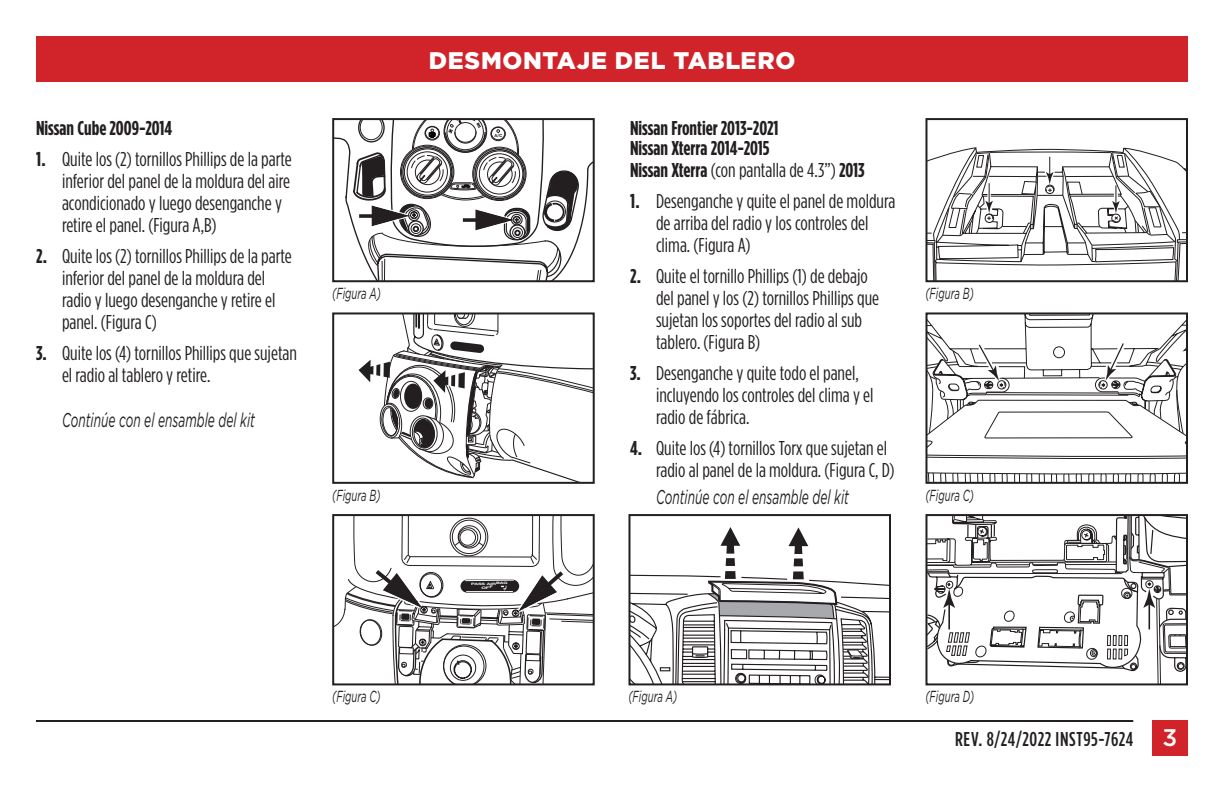
<style>
.page{position:relative;width:1224px;height:792px;background:#fff}
.page>*{position:absolute;margin:0;border:0;box-sizing:border-box;transform-origin:0 0}
.t1{font:900 24px "Gotham";letter-spacing:.03em;color:#fff}
.t2{font:20px/22px "Gotham Condensed";color:#231f20}
.t3{font:700 20px/20px "Gotham Condensed";color:#231f20}
.t4{font:italic 20px "Gotham";color:#231f20;scale:.6 1}
.t5{font:500 20px "Gotham Condensed";letter-spacing:.03em;color:#231f20}
.t6{font:italic 16px "Gotham";color:#231f20;scale:.6 1}
.t7{font:700 4.4px "Helvetica Neue";color:#231f20}
.t8{font:700 3.2px "Helvetica Neue";color:#fff;scale:1.74 1}
.s1{font-weight:700}
.s2{font-family:"Gotham";font-size:24px;color:#fff}
</style>
<div class="page">
<div style="left:36px;top:36px;width:1152px;height:45px;background:#d1232a"></div>
<hr style="left:36px;top:720px;width:1097px;height:2px;background:#231f20">
<div style="left:1152px;top:720px;width:36px;height:36px;background:#d1232a"></div>
<svg style="left:335px;top:121px;width:257px;height:158px"></svg>
<div style="left:332px;top:118px;width:263px;height:164px;border:2px solid #231f20"></div>
<svg style="left:928px;top:147px;width:257px;height:132px"></svg>
<div style="left:925px;top:118px;width:263px;height:164px;border:2px solid #231f20"></div>
<svg style="left:359px;top:315px;width:233px;height:166px"></svg>
<div style="left:332px;top:312px;width:263px;height:172px;border:2px solid #231f20"></div>
<svg style="left:928px;top:315px;width:257px;height:21px"></svg>
<svg style="left:928px;top:336px;width:257px;height:145px"></svg>
<div style="left:925px;top:312px;width:263px;height:172px;border:2px solid #231f20"></div>
<svg style="left:631px;top:527px;width:257px;height:155px"></svg>
<div style="left:628px;top:514px;width:263px;height:171px;border:2px solid #231f20"></div>
<svg style="left:928px;top:517px;width:257px;height:165px"></svg>
<div style="left:925px;top:514px;width:263px;height:171px;border:2px solid #231f20"></div>
<svg style="left:333px;top:515px;width:261px;height:169px"></svg>
<p class="t3" style="left:36px;top:117px;width:138px">Nissan Cube 2009-2014</p>
<p class="t2" style="left:62px;top:148px;width:231px;text-indent:-26px"><span class="s1">1.</span> Quite los (2) tornillos Phillips de la parte inferior del panel de la moldura del aire acondicionado y luego desenganche y retire el panel. (Figura A,B)</p>
<p class="t2" style="left:62px;top:245px;width:231px;text-indent:-26px"><span class="s1">2.</span> Quite los (2) tornillos Phillips de la parte inferior del panel de la moldura del radio y luego desenganche y retire el panel. (Figura C)</p>
<p class="t2" style="left:62px;top:342px;width:236px;text-indent:-26px"><span class="s1">3.</span> Quite los (4) tornillos Phillips que sujetan el radio al tablero y retire.</p>
<p class="t4" style="left:62px;top:409px;width:323px">Continúe con el ensamble del kit</p>
<p class="t1" style="left:429px;top:47px;width:368px">DESMONTAJE DEL TABLERO</p>
<p class="t3" style="left:630px;top:117px;width:150px">Nissan Frontier 2013-2021<br>Nissan Xterra 2014-2015</p>
<p class="t2" style="left:630px;top:159px;width:236px"><span class="s1">Nissan Xterra</span> (con pantalla de 4.3”) <span class="s1">2013</span></p>
<p class="t2" style="left:656px;top:190px;width:241px;text-indent:-26px"><span class="s1">1.</span> Desenganche y quite el panel de moldura de arriba del radio y los controles del clima. (Figura A)</p>
<p class="t2" style="left:656px;top:265px;width:225px;text-indent:-26px"><span class="s1">2.</span> Quite el tornillo Phillips (1) de debajo del panel y los (2) tornillos Phillips que sujetan los soportes del radio al sub tablero. (Figura B)</p>
<p class="t2" style="left:656px;top:362px;width:219px;text-indent:-26px"><span class="s1">3.</span> Desenganche y quite todo el panel, incluyendo los controles del clima y el radio de fábrica.</p>
<p class="t2" style="left:656px;top:437px;width:240px;text-indent:-26px"><span class="s1">4.</span> Quite los (4) tornillos Torx que sujetan el radio al panel de la moldura. (Figura C, D)</p>
<p class="t4" style="left:656px;top:486px;width:323px">Continúe con el ensamble del kit</p>
<p class="t7" style="left:494px;top:133px;width:9px">A/C</p>
<p class="t6" style="left:332px;top:285px;width:83px">(Figura A)</p>
<p class="t6" style="left:925px;top:285px;width:82px">(Figura B)</p>
<p class="t6" style="left:332px;top:486px;width:82px">(Figura B)</p>
<p class="t6" style="left:925px;top:486px;width:82px">(Figura C)</p>
<p class="t8" style="left:471px;top:582px;width:23px;rotate:-1deg">PASS AIRBAG</p>
<p class="t6" style="left:332px;top:688px;width:82px">(Figura C)</p>
<p class="t6" style="left:628px;top:688px;width:83px">(Figura A)</p>
<p class="t6" style="left:925px;top:688px;width:83px">(Figura D)</p>
<p class="t5" style="left:955px;top:728px;width:224px">REV. 8/24/2022 INST95-7624 <span class="s2">3</span></p>
</div>
